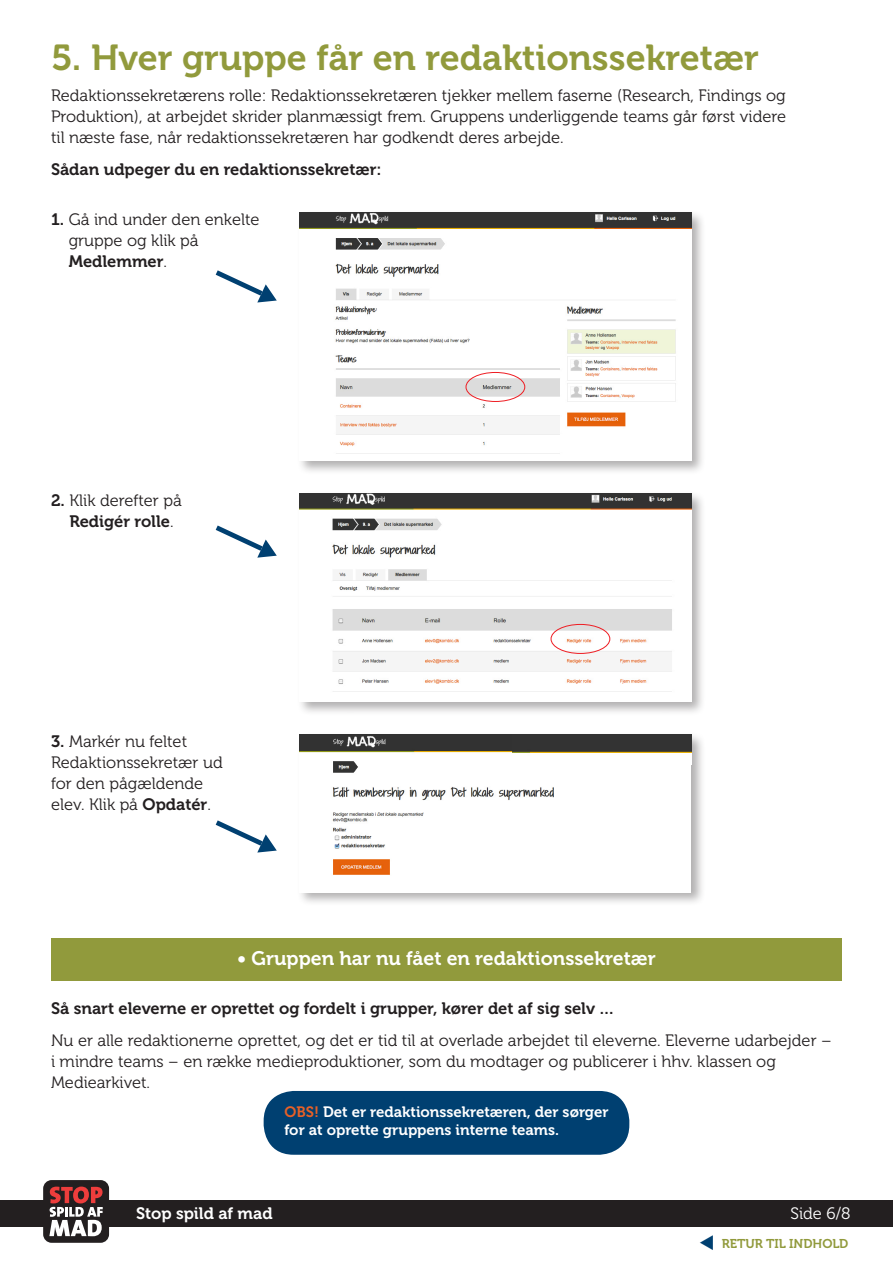
<style>
.page{position:relative;width:893px;height:1263px;background:#fff}
.page>*{position:absolute;margin:0;border:0;box-sizing:border-box;transform-origin:0 0}
.t1{font:36px "Museo 700";color:#919a3c}
.t2{font:19.5px "Museo 700";color:#fff}
.t3{font:16.5px/21px "Museo 300";color:#231f20}
.t4{font:16.5px "Museo 700";color:#231f20}
.t5{font:16.5px "Museo 700";color:#fff}
.t6{font:16.5px "Museo 300";color:#fff}
.t7{font:15px/18.8px "Museo 700";color:#fff}
.t8{font:12.75px "Museo 700";color:#919a3c}
.s1{font-family:"Museo 700"}
.s2{font-family:"Museo 300"}
.s3{color:#e66027}
.s4{color:#004071}
</style>
<div class="page">
<div style="left:0;top:1200px;width:893px;height:26px;background:#231f20"></div>
<div style="left:43px;top:1180px;width:66px;height:63px;background:#231f20;border-radius:9px"></div>
<svg style="left:49px;top:1186px;width:54px;height:50px"></svg>
<div style="left:297px;top:210px;width:409px;height:265px;background:#231f20;opacity:.35"></div>
<img style="left:300px;top:213px;width:391px;height:247px">
<div style="left:297px;top:491px;width:409px;height:225px;background:#231f20;opacity:.35"></div>
<img style="left:300px;top:493px;width:391px;height:209px">
<div style="left:297px;top:732px;width:409px;height:175px;background:#231f20;opacity:.35"></div>
<div style="left:300px;top:735px;width:391px;height:157px;background:#fff"></div>
<img style="left:300px;top:735px;width:254px;height:140px">
<img style="left:513px;top:735px;width:178px;height:30px">
<svg style="left:216px;top:270px;width:61px;height:32px"></svg>
<svg style="left:216px;top:525px;width:61px;height:33px"></svg>
<svg style="left:216px;top:820px;width:61px;height:32px"></svg>
<div style="left:51px;top:938px;width:791px;height:42px;background:#919a3c"></div>
<div style="left:264px;top:1091px;width:365px;height:64px;background:#004071;border-radius:30px"></div>
<div style="left:466px;top:372px;width:59px;height:30px;border:1px solid #ee1d23;border-radius:50%"></div>
<div style="left:551px;top:624px;width:59px;height:30px;border:1px solid #ee1d23;border-radius:50%"></div>
<h1 class="t1" style="left:51px;top:37px;width:709px">5. Hver gruppe får en redaktionssekretær</h1>
<p class="t3" style="left:51px;top:85px;width:737px;text-align:justify">Redaktionssekretærens rolle: Redaktionssekretæren tjekker mellem faserne (Research, Findings og Produktion), at arbejdet skrider planmæssigt frem. Gruppens underliggende teams går først videre til næste fase, når redaktionssekretæren har godkendt deres arbejde.</p>
<p class="t4" style="left:51px;top:160px;width:332px">Sådan udpeger du en redaktionssekretær:</p>
<p class="t3" style="left:69px;top:209px;width:192px;text-indent:-18px"><span class="s1">1.</span> Gå ind under den enkelte gruppe og klik på</p>
<p class="t4" style="left:69px;top:252px;width:100px">Medlemmer<span class="s2">.</span></p>
<p class="t3" style="left:51px;top:490px;width:132px"><span class="s1">2.</span> Klik derefter på</p>
<p class="t4" style="left:69px;top:512px;width:106px">Redigér rolle<span class="s2">.</span></p>
<p class="t3" style="left:51px;top:731px;width:173px"><span class="s1">3.</span> Markér nu feltet<br>Redaktionssekretær ud for den pågældende elev. Klik på <span class="s1">Opdatér</span>.</p>
<p class="t2" style="left:237px;top:948px;width:420px">• Gruppen har nu fået en redaktionssekretær</p>
<p class="t4" style="left:51px;top:999px;width:565px">Så snart eleverne er oprettet og fordelt i grupper, kører det af sig selv …</p>
<p class="t3" style="left:51px;top:1030px;width:782px">Nu er alle redaktionerne oprettet, og det er tid til at overlade arbejdet til eleverne. Eleverne udarbejder – i mindre teams – en række medieproduktioner, som du modtager og publicerer i hhv. klassen og<br>Mediearkivet.</p>
<p class="t7" style="left:284px;top:1102px;width:326px"><span class="s3">OBS!</span> Det er redaktionssekretæren, der sørger for at oprette gruppens interne teams.</p>
<p class="t5" style="left:136px;top:1204px;width:138px">Stop spild af mad</p>
<p class="t6" style="left:790px;top:1204px;width:61px">Side 6/8</p>
<p class="t8" style="left:699px;top:1236px;width:151px"><span class="s4">▼</span> RETUR TIL INDHOLD</p>
</div>
